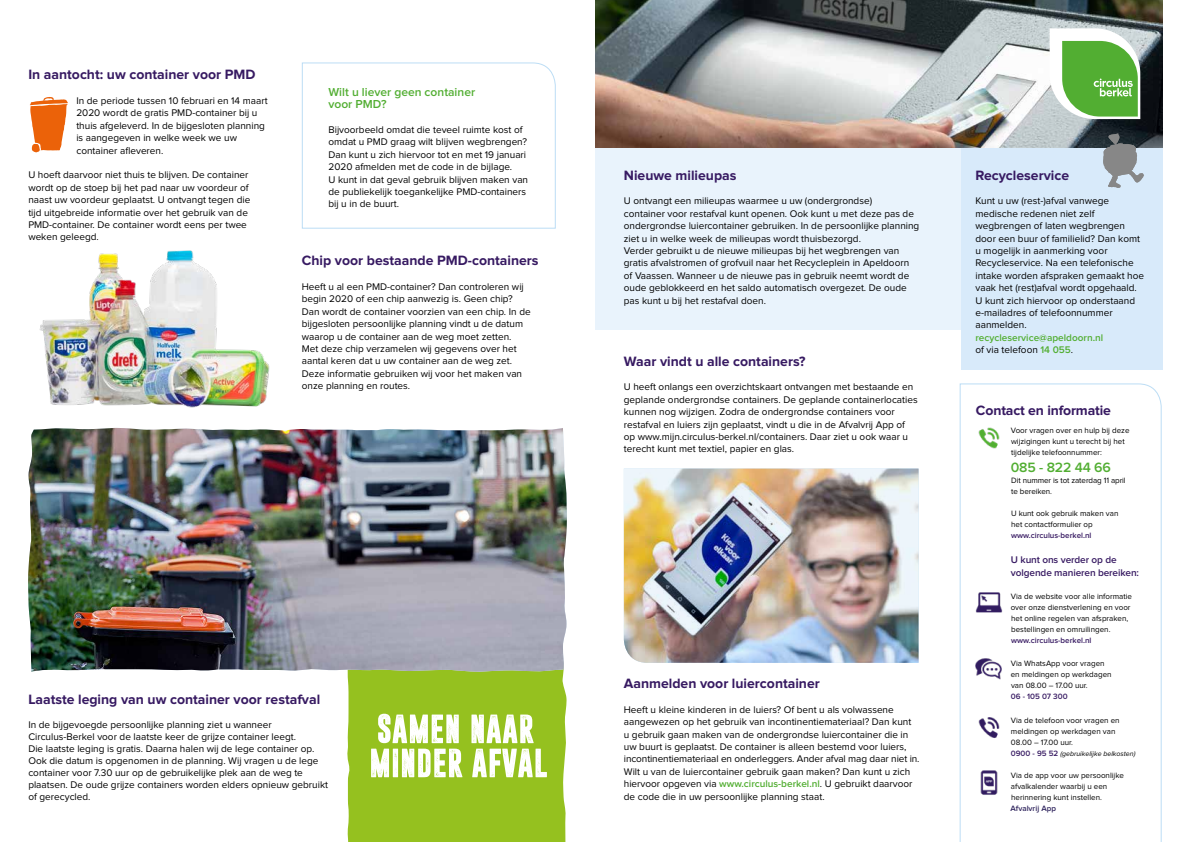
<style>
.page{position:relative;width:1191px;height:842px;background:#fff}
.page>*{position:absolute;margin:0;border:0;box-sizing:border-box;transform-origin:0 0}
.t1{font:700 14px "Proxima Nova";color:#371a62}
.t2{font:600 14px "Proxima Nova";letter-spacing:-.01em;color:#52ae32}
.t3{font:600 12px/12.4px "Proxima Nova";color:#52ae32}
.t4{font:10px/12.4px "Proxima Nova";color:#000}
.t5{font:600 10px/12.4px "Proxima Nova";color:#52ae32}
.t6{font:600 10px/12.4px "Proxima Nova";letter-spacing:-.01em;color:#371a62}
.t7{font:8px/11px "Proxima Nova";color:#000}
.t8{font:600 8px "Proxima Nova";color:#371a62}
.t9{font:600 8px "Proxima Nova";color:#30255e}
.t10{font:italic 7px "Proxima Nova";color:#000}
.s1{font-weight:600;color:#52ae32}
.s2{font-weight:400;color:#000}
.s3{font-weight:600;font-style:normal;font-size:8px;color:#371a62}
</style>
<div class="page">
<img style="left:39px;top:250px;width:231px;height:158px">
<div style="left:595px;top:147px;width:365px;height:183px;background:#e9f3fc"></div>
<div style="left:347px;top:672px;width:220px;height:170px;background:#95c11f"></div>
<svg style="left:371px;top:749px;width:176px;height:28px"></svg>
<svg style="left:378px;top:714px;width:156px;height:29px"></svg>
<div style="left:960px;top:122px;width:202px;height:248px;background:#d8eafa"></div>
<img style="left:624px;top:469px;width:294px;height:194px">
<img style="left:595px;top:0;width:567px;height:147px">
<svg style="left:1049px;top:28px;width:91px;height:91px"></svg>
<svg style="left:1102px;top:133px;width:42px;height:55px"></svg>
<svg style="left:959px;top:383px;width:203px;height:459px"></svg>
<svg style="left:301px;top:62px;width:255px;height:167px"></svg>
<img style="left:973px;top:771px;width:31px;height:25px">
<img style="left:973px;top:423px;width:31px;height:30px">
<img style="left:973px;top:593px;width:31px;height:25px">
<img style="left:972px;top:659px;width:32px;height:26px">
<img style="left:973px;top:713px;width:31px;height:30px">
<img style="left:28px;top:428px;width:539px;height:244px">
<svg style="left:30px;top:97px;width:38px;height:55px"></svg>
<h1 class="t1" style="left:28px;top:68px;width:229px">In aantocht: uw container voor PMD</h1>
<p class="t4" style="left:76px;top:95px;width:193px">In de periode tussen 10 februari en 14 maart 2020 wordt de gratis PMD-container bij u thuis afgeleverd. In de bijgesloten planning is aangegeven in welke week we uw container afleveren.</p>
<p class="t4" style="left:28px;top:169px;width:223px">U hoeft daarvoor niet thuis te blijven. De container wordt op de stoep bij het pad naar uw voordeur of naast uw voordeur geplaatst. U ontvangt tegen die tijd uitgebreide informatie over het gebruik van de PMD-container. De container wordt eens per twee weken geleegd.</p>
<p class="t3" style="left:328px;top:86px;width:148px">Wilt u liever geen container voor PMD?</p>
<p class="t4" style="left:328px;top:124px;width:201px">Bijvoorbeeld omdat die teveel ruimte kost of omdat u PMD graag wilt blijven wegbrengen?<br>Dan kunt u zich hiervoor tot en met 19 januari 2020 afmelden met de code in de bijlage.<br>U kunt in dat geval gebruik blijven maken van de publiekelijk toegankelijke PMD-containers bij u in de buurt.</p>
<h1 class="t1" style="left:302px;top:254px;width:238px">Chip voor bestaande PMD-containers</h1>
<p class="t4" style="left:302px;top:281px;width:230px">Heeft u al een PMD-container? Dan controleren wij begin 2020 of een chip aanwezig is. Geen chip?<br>Dan wordt de container voorzien van een chip. In de bijgesloten persoonlijke planning vindt u de datum waarop u de container aan de weg moet zetten.<br>Met deze chip verzamelen wij gegevens over het aantal keren dat u uw container aan de weg zet.<br>Deze informatie gebruiken wij voor het maken van onze planning en routes.</p>
<h1 class="t1" style="left:28px;top:693px;width:293px">Laatste leging van uw container voor restafval</h1>
<p class="t4" style="left:28px;top:719px;width:301px;line-height:12px">In de bijgevoegde persoonlijke planning ziet u wanneer Circulus-Berkel voor de laatste keer de grijze container leegt.<br>Die laatste leging is gratis. Daarna halen wij de lege container op.<br>Ook die datum is opgenomen in de planning. Wij vragen u de lege container voor 7.30 uur op de gebruikelijke plek aan de weg te plaatsen. De oude grijze containers worden elders opnieuw gebruikt of gerecycled.</p>
<h1 class="t1" style="left:624px;top:168px;width:114px">Nieuwe milieupas</h1>
<p class="t4" style="left:624px;top:195px;width:297px">U ontvangt een milieupas waarmee u uw (ondergrondse)<br>container voor restafval kunt openen. Ook kunt u met deze pas de ondergrondse luiercontainer gebruiken. In de persoonlijke planning ziet u in welke week de milieupas wordt thuisbezorgd.<br>Verder gebruikt u de nieuwe milieupas bij het wegbrengen van gratis afvalstromen of grofvuil naar het Recycleplein in Apeldoorn of Vaassen. Wanneer u de nieuwe pas in gebruik neemt wordt de oude geblokkeerd en het saldo automatisch overgezet. De oude pas kunt u bij het restafval doen.</p>
<h1 class="t1" style="left:624px;top:354px;width:183px">Waar vindt u alle containers?</h1>
<p class="t4" style="left:624px;top:381px;width:295px">U heeft onlangs een overzichtskaart ontvangen met bestaande en geplande ondergrondse containers. De geplande containerlocaties kunnen nog wijzigen. Zodra de ondergrondse containers voor restafval en luiers zijn geplaatst, vindt u die in de Afvalvrij App of op www.mijn.circulus-berkel.nl/containers. Daar ziet u ook waar u terecht kunt met textiel, papier en glas.</p>
<h1 class="t1" style="left:624px;top:677px;width:197px">Aanmelden voor luiercontainer</h1>
<p class="t4" style="left:624px;top:704px;width:297px">Heeft u kleine kinderen in de luiers? Of bent u als volwassene aangewezen op het gebruik van incontinentiemateriaal? Dan kunt<br>u gebruik gaan maken van de ondergrondse luiercontainer die in uw buurt is geplaatst. De container is alleen bestemd voor luiers, incontinentiemateriaal en onderleggers. Ander afval mag daar niet in.<br>Wilt u van de luiercontainer gebruik gaan maken? Dan kunt u zich hiervoor opgeven via <span class="s1">www.circulus-berkel.nl</span>. U gebruikt daarvoor de code die in uw persoonlijke planning staat.</p>
<h1 class="t1" style="left:975px;top:168px;width:95px">Recycleservice</h1>
<p class="t4" style="left:975px;top:195px;width:170px">Kunt u uw (rest-)afval vanwege medische redenen niet zelf wegbrengen of laten wegbrengen door een buur of familielid? Dan komt u mogelijk in aanmerking voor<br>Recycleservice. Na een telefonische intake worden afspraken gemaakt hoe vaak het (rest)afval wordt opgehaald.<br>U kunt zich hiervoor op onderstaand e-mailadres of telefoonnummer aanmelden.</p>
<p class="t5" style="left:975px;top:332px;width:129px">recycleservice@apeldoorn.nl <span class="s2">of via telefoon</span> 14 055<span class="s2">.</span></p>
<h1 class="t1" style="left:976px;top:404px;width:136px">Contact en informatie</h1>
<p class="t7" style="left:1011px;top:425px;width:120px">Voor vragen over en hulp bij deze wijzigingen kunt u terecht bij het tijdelijke telefoonnummer:</p>
<h1 class="t2" style="left:1010px;top:461px;width:102px">085 - 822 44 66</h1>
<p class="t7" style="left:1011px;top:475px;width:116px">Dit nummer is tot zaterdag 11 april te bereiken.</p>
<p class="t7" style="left:1011px;top:508px;width:109px">U kunt ook gebruik maken van het contactformulier op</p>
<p class="t8" style="left:1011px;top:532px;width:82px">www.circulus-berkel.nl</p>
<p class="t6" style="left:1011px;top:554px;width:129px">U kunt ons verder op de volgende manieren bereiken:</p>
<p class="t7" style="left:1010px;top:591px;width:123px">Via de website voor alle informatie over onze dienstverlening en voor het online regelen van afspraken, bestellingen en omruilingen.</p>
<p class="t8" style="left:1011px;top:637px;width:82px">www.circulus-berkel.nl</p>
<p class="t7" style="left:1010px;top:658px;width:102px">Via WhatsApp voor vragen en meldingen op werkdagen van 08.00 – 17.00 uur.</p>
<p class="t8" style="left:1011px;top:693px;width:58px">06 - 105 07 300</p>
<p class="t7" style="left:1011px;top:715px;width:110px">Via de telefoon voor vragen en meldingen op werkdagen van<br>08.00 – 17.00 uur.</p>
<p class="t10" style="left:1011px;top:750px;width:126px"><span class="s3">0900 - 95 52</span> (gebruikelijke belkosten)</p>
<p class="t7" style="left:1010px;top:770px;width:115px">Via de app voor uw persoonlijke afvalkalender waarbij u een herinnering kunt instellen.</p>
<p class="t9" style="left:1010px;top:804px;width:47px">Afvalvrij App</p>
</div>
